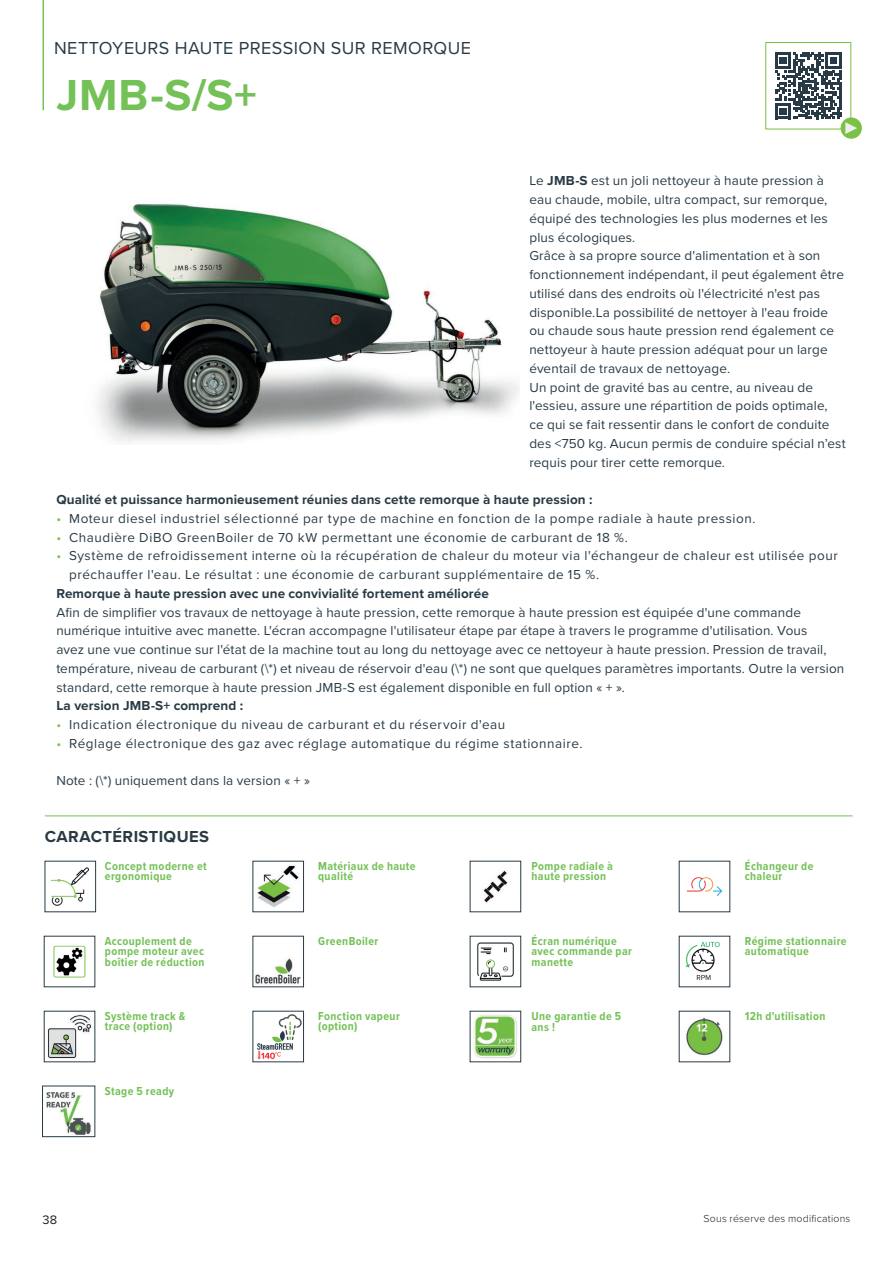
<style>
.page{position:relative;width:893px;height:1263px;background:#fff}
.page>*{position:absolute;margin:0;border:0;box-sizing:border-box;transform-origin:0 0}
.t1{font:700 45px "Proxima Nova";color:#74c158}
.t2{font:18px "Proxima Nova";letter-spacing:.025em;color:#293a45}
.t3{font:700 16.5px "Proxima Nova";letter-spacing:.025em;color:#293a45}
.t4{font:13.5px/18.8px "Proxima Nova";letter-spacing:.015em;color:#2a3b46}
.t5{font:13.5px/18.8px "Proxima Nova";letter-spacing:.04em;color:#2a3b46}
.t6{font:700 13.5px "Proxima Nova";letter-spacing:.01em;color:#2a3b46}
.t7{font:12.75px "Proxima Nova";color:#231f20}
.t8{font:700 12px/10.5px "Proxima Nova Cond";letter-spacing:.035em;color:#74c158}
.t9{font:300 10.5px "Proxima Nova";letter-spacing:.02em;color:#231f20}
.s1{font-weight:700}
.s2{color:#7bc144}
</style>
<div class="page">
<img style="left:97px;top:203px;width:422px;height:240px">
<img style="left:50px;top:867px;width:39px;height:39px">
<img style="left:53px;top:945px;width:33px;height:33px">
<img style="left:47px;top:1015px;width:44px;height:44px">
<img style="left:257px;top:865px;width:42px;height:42px">
<img style="left:255px;top:958px;width:46px;height:26px">
<img style="left:257px;top:1014px;width:45px;height:46px">
<img style="left:483px;top:870px;width:25px;height:33px">
<img style="left:477px;top:942px;width:37px;height:39px">
<img style="left:473px;top:1015px;width:44px;height:43px">
<img style="left:685px;top:941px;width:35px;height:39px">
<img style="left:686px;top:1017px;width:37px;height:39px">
<img style="left:687px;top:877px;width:36px;height:19px">
<img style="left:45px;top:1092px;width:46px;height:43px">
<div style="left:42px;top:1086px;width:53px;height:51px;border:1px solid #293a45"></div>
<hr style="left:45px;top:816px;width:808px;height:1px;background:#74c158">
<hr style="left:43px;top:0;width:1px;height:110px;background:#74c158">
<div style="left:765px;top:42px;width:86px;height:87px;border:1px solid #7bc144"></div>
<div style="left:841px;top:117px;width:21px;height:22px;background:#7bc144;border-radius:50%"></div>
<svg style="left:775px;top:52px;width:82px;height:82px"></svg>
<h2 class="t2" style="left:54px;top:35px;width:419px">NETTOYEURS HAUTE PRESSION SUR REMORQUE</h2>
<h1 class="t1" style="left:56px;top:62px;width:202px">JMB-S/S+</h1>
<p class="t4" style="left:529px;top:171px;width:318px">Le <span class="s1">JMB-S</span> est un joli nettoyeur à haute pression à eau chaude, mobile, ultra compact, sur remorque, équipé des technologies les plus modernes et les plus écologiques.<br>Grâce à sa propre source d'alimentation et à son fonctionnement indépendant, il peut également être utilisé dans des endroits où l'électricité n'est pas disponible.La possibilité de nettoyer à l'eau froide ou chaude sous haute pression rend également ce nettoyeur à haute pression adéquat pour un large éventail de travaux de nettoyage.<br>Un point de gravité bas au centre, au niveau de l'essieu, assure une répartition de poids optimale,<br>ce qui se fait ressentir dans le confort de conduite des &lt;750 kg. Aucun permis de conduire spécial n’est requis pour tirer cette remorque.</p>
<p class="t6" style="left:56px;top:489px;width:538px">Qualité et puissance harmonieusement réunies dans cette remorque à haute pression :</p>
<p class="t5" style="left:56px;top:508px;width:701px"><span class="s2">•</span> Moteur diesel industriel sélectionné par type de machine en fonction de la pompe radiale à haute pression.</p>
<p class="t5" style="left:56px;top:527px;width:573px"><span class="s2">•</span> Chaudière DiBO GreenBoiler de 70 kW permettant une économie de carburant de 18 %.</p>
<p class="t5" style="left:69px;top:546px;width:770px;text-indent:-13px"><span class="s2">•</span> Système de refroidissement interne où la récupération de chaleur du moteur via l'échangeur de chaleur est utilisée pour préchauffer l'eau. Le résultat : une économie de carburant supplémentaire de 15 %.</p>
<p class="t6" style="left:56px;top:583px;width:434px">Remorque à haute pression avec une convivialité fortement améliorée</p>
<p class="t4" style="left:56px;top:602px;width:789px">Afin de simplifier vos travaux de nettoyage à haute pression, cette remorque à haute pression est équipée d'une commande numérique intuitive avec manette. L'écran accompagne l'utilisateur étape par étape à travers le programme d'utilisation. Vous<br>avez une vue continue sur l'état de la machine tout au long du nettoyage avec ce nettoyeur à haute pression. Pression de travail, température, niveau de carburant (\*) et niveau de réservoir d'eau (\*) ne sont que quelques paramètres importants. Outre la version standard, cette remorque à haute pression JMB-S est également disponible en full option « + ».</p>
<p class="t6" style="left:56px;top:696px;width:188px">La version JMB-S+ comprend :</p>
<p class="t5" style="left:56px;top:715px;width:450px"><span class="s2">•</span> Indication électronique du niveau de carburant et du réservoir d'eau</p>
<p class="t5" style="left:56px;top:733px;width:528px"><span class="s2">•</span> Réglage électronique des gaz avec réglage automatique du régime stationnaire.</p>
<p class="t4" style="left:56px;top:771px;width:255px">Note : (\*) uniquement dans la version « + »</p>
<p class="t3" style="left:45px;top:824px;width:166px">CARACTÉRISTIQUES</p>
<p class="t8" style="left:105px;top:860px;width:103px">Concept moderne et ergonomique</p>
<p class="t8" style="left:105px;top:935px;width:101px">Accouplement de pompe moteur avec boîtier de réduction</p>
<p class="t8" style="left:105px;top:1010px;width:82px">Système track &amp; trace (option)</p>
<p class="t8" style="left:105px;top:1086px;width:71px">Stage 5 ready</p>
<p class="t8" style="left:318px;top:860px;width:99px">Matériaux de haute qualité</p>
<p class="t8" style="left:318px;top:935px;width:62px">GreenBoiler</p>
<p class="t8" style="left:318px;top:1010px;width:83px">Fonction vapeur (option)</p>
<p class="t8" style="left:531px;top:860px;width:83px">Pompe radiale à haute pression</p>
<p class="t8" style="left:745px;top:860px;width:70px">Échangeur de chaleur</p>
<p class="t8" style="left:531px;top:935px;width:102px">Écran numérique avec commande par manette</p>
<p class="t8" style="left:745px;top:935px;width:103px">Régime stationnaire automatique</p>
<p class="t8" style="left:531px;top:1011px;width:91px">Une garantie de 5 ans !</p>
<p class="t8" style="left:745px;top:1010px;width:82px">12h d'utilisation</p>
<p class="t7" style="left:43px;top:1210px;width:16px">38</p>
<p class="t9" style="left:704px;top:1210px;width:148px">Sous réserve des modifications</p>
</div>
